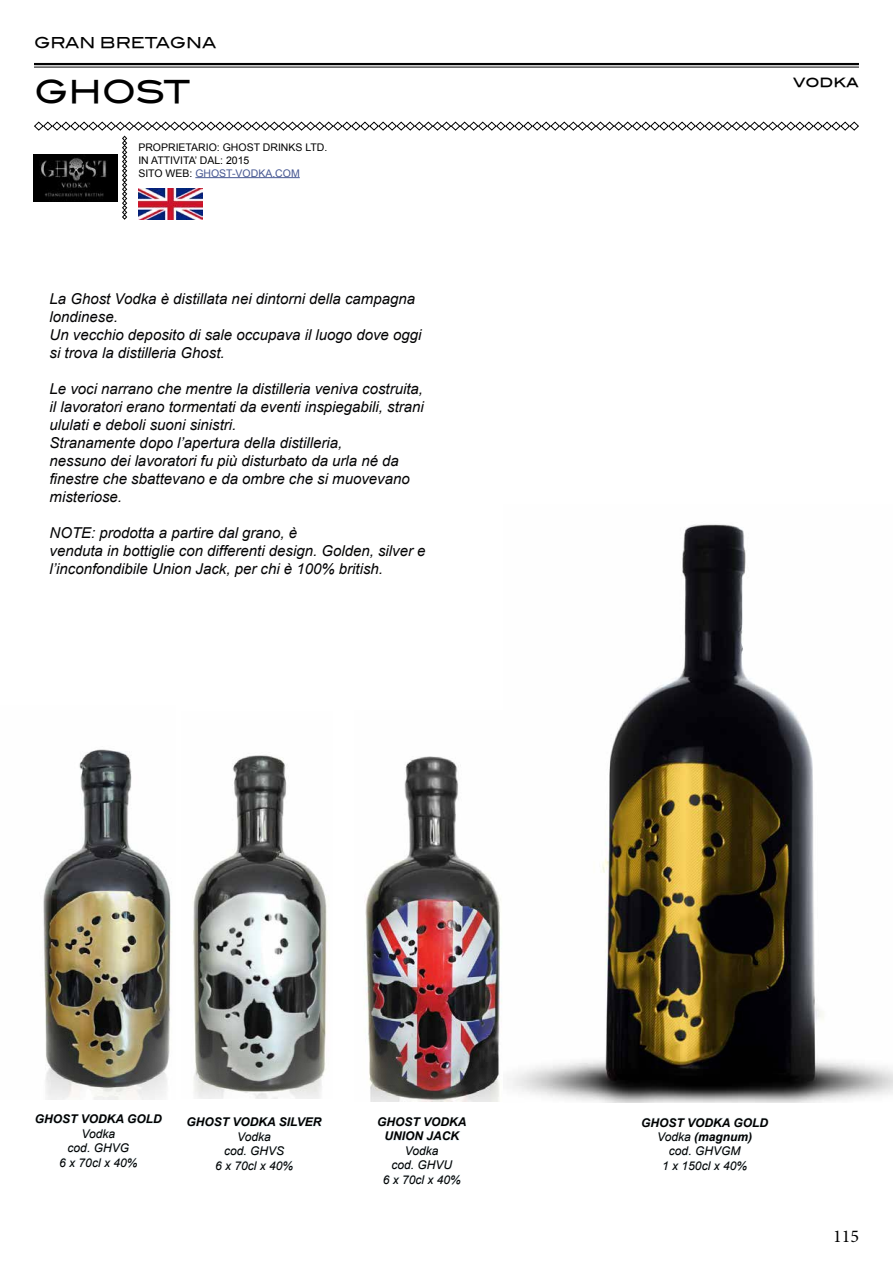
<style>
.page{position:relative;width:893px;height:1263px;background:#fff}
.page>*{position:absolute;margin:0;border:0;box-sizing:border-box;transform-origin:0 0}
.t1{font:31.5px "Blair Md ITCTT Medium";letter-spacing:-.01em;color:#000}
.t2{font:18px "Minion Pro";color:#000}
.t3{font:italic 15px/18px "Arial";color:#030304}
.t4{font:15px "Blair Md ITCTT Medium";color:#000}
.t5{font:italic 12px/14.4px "Arial";color:#000;text-align:center}
.t6{font:italic 700 12px/14.4px "Arial";color:#000;text-align:center}
.t7{font:10.5px/12.6px "Arial";color:#000}
.s1{color:#465792}
.s2{font-weight:700}
</style>
<div class="page">
<hr style="left:34px;top:63px;width:825px;height:2px;background:#030303">
<hr style="left:34px;top:67px;width:825px;height:1px;background:#030303">
<svg style="left:33px;top:121px;width:826px;height:99px"></svg>
<hr style="left:195px;top:177px;width:105px;height:1px;background:#465792">
<img style="left:43px;top:749px;width:129px;height:351px">
<img style="left:193px;top:755px;width:135px;height:344px">
<img style="left:365px;top:756px;width:137px;height:346px">
<svg style="left:36px;top:1114px;width:126px;height:53px"></svg>
<svg style="left:187px;top:1117px;width:135px;height:53px"></svg>
<svg style="left:378px;top:1117px;width:88px;height:67px"></svg>
<svg style="left:642px;top:1117px;width:127px;height:54px"></svg>
<img style="left:138px;top:188px;width:64px;height:31px">
<img style="left:507px;top:524px;width:386px;height:578px">
<p class="t4" style="left:34px;top:34px;width:184px">GRAN BRETAGNA</p>
<h1 class="t1" style="left:34px;top:73px;width:158px">GHOST</h1>
<p class="t4" style="left:793px;top:73px;width:67px">vodka</p>
<p class="t7" style="left:138px;top:141px;width:191px">PROPRIETARIO: GHOST DRINKS LTD.<br>IN ATTIVITA’ DAL: 2015<br>SITO WEB: <span class="s1">GHOST-VODKA.COM</span></p>
<p class="t3" style="left:50px;top:290px;width:373px">La Ghost Vodka è distillata nei dintorni della campagna londinese.<br>Un vecchio deposito di sale occupava il luogo dove oggi si trova la distilleria Ghost.</p>
<p class="t3" style="left:50px;top:380px;width:376px">Le voci narrano che mentre la distilleria veniva costruita, il lavoratori erano tormentati da eventi inspiegabili, strani ululati e deboli suoni sinistri.<br>Stranamente dopo l’apertura della distilleria,<br>nessuno dei lavoratori fu più disturbato da urla né da finestre che sbattevano e da ombre che si muovevano misteriose.</p>
<p class="t3" style="left:50px;top:524px;width:378px">NOTE: prodotta a partire dal grano, è<br>venduta in bottiglie con differenti design. Golden, silver e l’inconfondibile Union Jack, per chi è 100% british.</p>
<p class="t6" style="left:35px;top:1112px;width:128px">GHOST VODKA GOLD</p>
<p class="t5" style="left:59px;top:1126px;width:80px">Vodka<br>cod. GHVG<br>6 x 70cl x 40%</p>
<p class="t6" style="left:187px;top:1115px;width:136px">GHOST VODKA SILVER</p>
<p class="t5" style="left:215px;top:1129px;width:80px">Vodka<br>cod. GHVS<br>6 x 70cl x 40%</p>
<p class="t6" style="left:377px;top:1115px;width:91px">GHOST VODKA<br>UNION JACK</p>
<p class="t5" style="left:383px;top:1143px;width:80px">Vodka<br>cod. GHVU<br>6 x 70cl x 40%</p>
<p class="t5" style="left:641px;top:1115px;width:128px"><span class="s2">GHOST VODKA GOLD<br></span>Vodka <span class="s2">(magnum)<br></span>cod. GHVGM<br>1 x 150cl x 40%</p>
<p class="t2" style="left:833px;top:1224px;width:27px">115</p>
</div>
